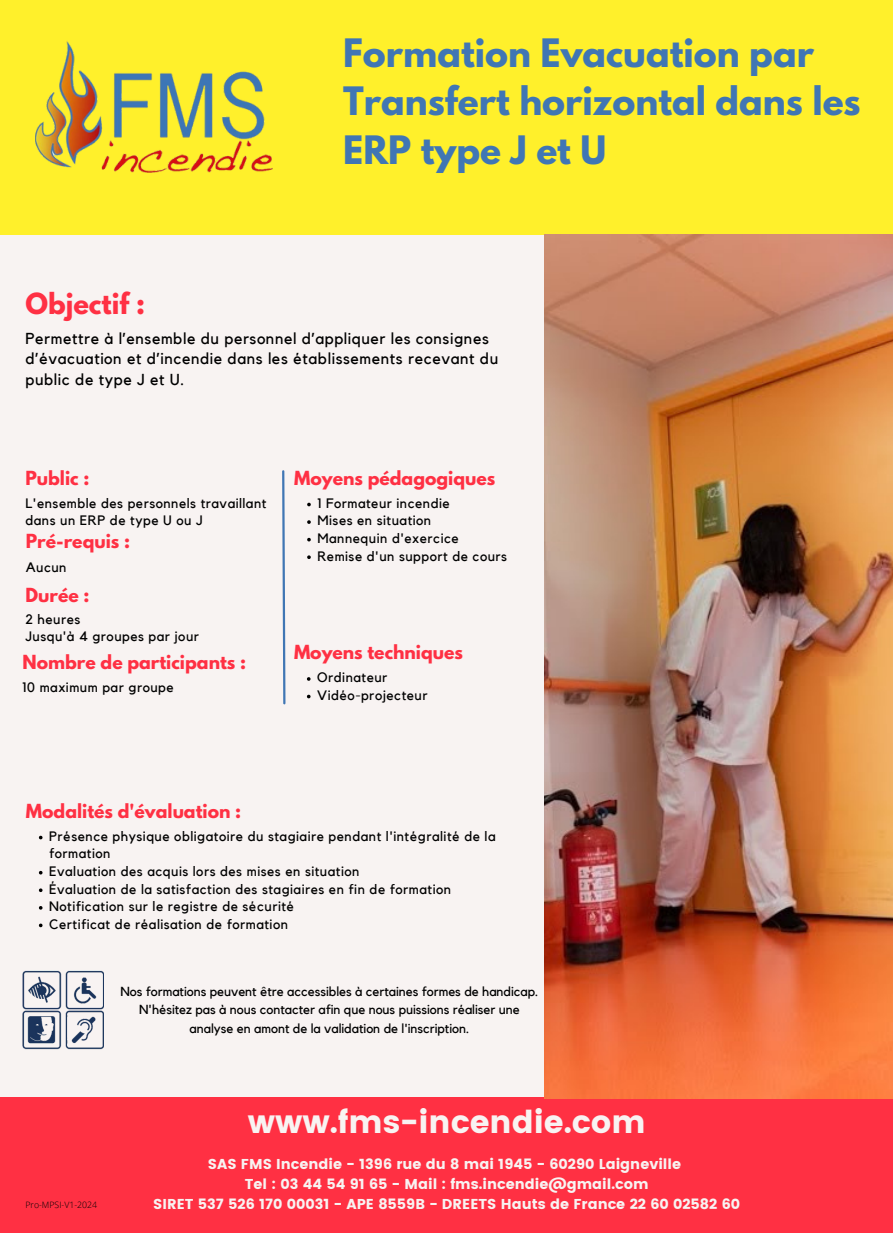
<style>
.page{position:relative;width:893px;height:1233px;background:#fff}
.page>*{position:absolute;margin:0;border:0;box-sizing:border-box;transform-origin:0 0}
.t1{font:700 34.65px/48.3px "League Spartan";color:#4076b4}
.t2{font:31.5px "Poppins";color:#f8f3f2}
.t3{font:700 25.8px "League Spartan";color:#ff3043}
.t4{font:700 17.25px "League Spartan";color:#ff3043}
.t5{font:15.9px/20.1px "Kollektif";letter-spacing:.04em;color:#000}
.t6{font:14.25px "Poppins";color:#f8f3f2}
.t7{font:13.65px/17.2px "Kollektif";letter-spacing:.04em;color:#000}
.t8{font:13.05px/18.1px "Kollektif";color:#000;text-align:center}
.t9{font:300 8.7px "Open Sans";color:#000}
</style>
<div class="page">
<div style="left:0;top:0;width:892px;height:1233px;background:#f8f3f2"></div>
<div style="left:0;top:1098px;width:892px;height:135px;background:#ff3043"></div>
<div style="left:0;top:0;width:892px;height:234px;background:#fff02b"></div>
<img style="left:36px;top:41px;width:236px;height:131px">
<svg style="left:282px;top:470px;width:4px;height:235px"></svg>
<img style="left:23px;top:970px;width:81px;height:80px">
<img style="left:544px;top:234px;width:348px;height:864px">
<svg style="left:307px;top:503px;width:4px;height:3px"></svg>
<svg style="left:307px;top:520px;width:4px;height:4px"></svg>
<svg style="left:307px;top:538px;width:4px;height:3px"></svg>
<svg style="left:307px;top:555px;width:4px;height:4px"></svg>
<svg style="left:307px;top:677px;width:3px;height:4px"></svg>
<svg style="left:39px;top:836px;width:4px;height:3px"></svg>
<svg style="left:39px;top:871px;width:4px;height:4px"></svg>
<svg style="left:39px;top:888px;width:4px;height:4px"></svg>
<svg style="left:39px;top:906px;width:4px;height:4px"></svg>
<svg style="left:39px;top:924px;width:4px;height:3px"></svg>
<p class="t1" style="left:343px;top:33px;width:519px">Formation Evacuation par<br>Transfert horizontal dans les<br>ERP type J et U</p>
<p class="t3" style="left:25px;top:291px;width:121px">Objectif :</p>
<p class="t5" style="left:25px;top:329px;width:474px">Permettre à l’ensemble du personnel d’appliquer les consignes d’évacuation et d’incendie dans les établissements recevant du public de type J et U.</p>
<p class="t4" style="left:25px;top:469px;width:65px">Public :</p>
<p class="t7" style="left:25px;top:495px;width:242px">L'ensemble des personnels travaillant dans un ERP de type U ou J</p>
<p class="t4" style="left:26px;top:533px;width:106px">Pré-requis :</p>
<p class="t7" style="left:26px;top:559px;width:42px">Aucun</p>
<p class="t4" style="left:25px;top:587px;width:66px">Durée :</p>
<p class="t7" style="left:25px;top:611px;width:56px">2 heures</p>
<p class="t7" style="left:25px;top:628px;width:175px">Jusqu'à 4 groupes par jour</p>
<p class="t4" style="left:23px;top:654px;width:225px">Nombre de participants :</p>
<p class="t7" style="left:23px;top:679px;width:153px">10 maximum par groupe</p>
<p class="t4" style="left:294px;top:469px;width:203px">Moyens pédagogiques</p>
<p class="t7" style="left:317px;top:495px;width:134px">1 Formateur incendie</p>
<p class="t7" style="left:317px;top:513px;width:115px">Mises en situation</p>
<p class="t7" style="left:317px;top:530px;width:143px">Mannequin d'exercice</p>
<p class="t7" style="left:317px;top:548px;width:191px">Remise d'un support de cours</p>
<p class="t4" style="left:294px;top:644px;width:170px">Moyens techniques</p>
<p class="t7" style="left:317px;top:669px;width:72px">Ordinateur</p>
<p class="t7" style="left:317px;top:687px;width:112px">Vidéo-projecteur</p>
<p class="t4" style="left:26px;top:802px;width:217px">Modalités d'évaluation :</p>
<p class="t7" style="left:49px;top:828px;width:448px">Présence physique obligatoire du stagiaire pendant l'intégralité de la formation</p>
<p class="t7" style="left:49px;top:863px;width:312px">Evaluation des acquis lors des mises en situation</p>
<p class="t7" style="left:49px;top:881px;width:403px">Évaluation de la satisfaction des stagiaires en fin de formation</p>
<p class="t7" style="left:49px;top:898px;width:246px">Notification sur le registre de sécurité</p>
<p class="t7" style="left:49px;top:916px;width:240px">Certificat de réalisation de formation</p>
<p class="t8" style="left:120px;top:983px;width:419px">Nos formations peuvent être accessibles à certaines formes de handicap.<br>N'hésitez pas à nous contacter afin que nous puissions réaliser une analyse en amont de la validation de l'inscription.</p>
<p class="t9" style="left:25px;top:1198px;width:73px">Pro-MPSI-V1-2024</p>
<p class="t2" style="left:248px;top:1104px;width:399px">www.fms-incendie.com</p>
<p class="t6" style="left:208px;top:1156px;width:475px">SAS FMS Incendie - 1396 rue du 8 mai 1945 - 60290 Laigneville</p>
<p class="t6" style="left:245px;top:1176px;width:405px">Tel : 03 44 54 91 65 - Mail : fms.incendie@gmail.com</p>
<p class="t6" style="left:153px;top:1195px;width:588px">SIRET 537 526 170 00031 - APE 8559B - DREETS Hauts de France 22 60 02582 60</p>
</div>
